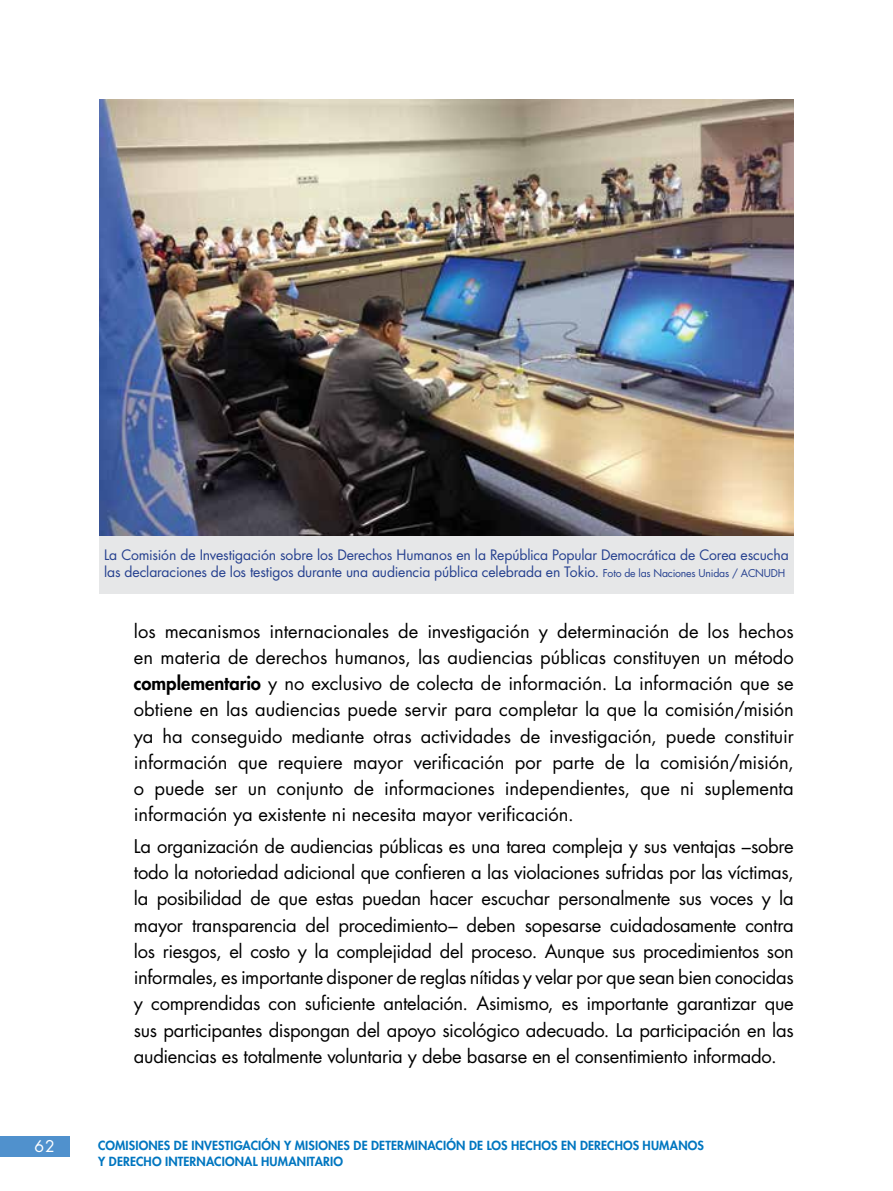
<style>
.page{position:relative;width:893px;height:1191px;background:#fff}
.page>*{position:absolute;margin:0;border:0;box-sizing:border-box;transform-origin:0 0}
.t1{font:18.38px/26.2px "Futura";letter-spacing:-.01em;color:#000;text-align:justify}
.t2{font:15.75px "Futura";color:#fff}
.t3{font:14px/17.5px "Futura";letter-spacing:-.01em;color:#25408f}
.t4{font:800 12.25px/15.8px "Futura";letter-spacing:.015em;color:#0076c0}
.s1{font-size:10.5px}
.s2{font-weight:800}
</style>
<div class="page">
<div style="left:0;top:1136px;width:69px;height:21px;background:#5091cd"></div>
<img style="left:99px;top:99px;width:695px;height:437px">
<div style="left:99px;top:536px;width:695px;height:57px;background:#e6e7e8"></div>
<p class="t3" style="left:104px;top:546px;width:686px">La Comisión de I nvestigación sobre los Derechos Humanos en la República Popular Democrática de Corea escucha las declaraciones de los testigos durante una audiencia pública celebrada en Tokio. <span class="s1">Foto de las Naciones Unidas / ACNUDH</span></p>
<p class="t1" style="left:134px;top:618px;width:661px">los mecanismos internacionales de investigación y determinación de los hechos en materia de derechos humanos, las audiencias públicas constituyen un método <span class="s2">complementario</span> y no exclusivo de colecta de información. La información que se obtiene en las audiencias puede servir para completar la que la comisión/misión ya ha conseguido mediante otras actividades de investigación, puede constituir información que requiere mayor verificación por parte de la comisión/misión, o puede ser un conjunto de informaciones independientes, que ni suplementa información ya existente ni necesita mayor verificación.</p>
<p class="t1" style="left:134px;top:833px;width:661px">La organización de audiencias públicas es una tarea compleja y sus ventajas –sobre todo la notoriedad adicional que confieren a las violaciones sufridas por las víctimas, la posibilidad de que estas puedan hacer escuchar personalmente sus voces y la mayor transparencia del procedimiento– deben sopesarse cuidadosamente contra los riesgos, el costo y la complejidad del proceso. Aunque sus procedimientos son informales, es importante disponer de reglas nítidas y velar por que sean bien conocidas y comprendidas con suficiente antelación. Asimismo, es importante garantizar que sus participantes dispongan del apoyo sicológico adecuado. La participación en las audiencias es totalmente voluntaria y debe basarse en el consentimiento informado.</p>
<p class="t2" style="left:34px;top:1136px;width:22px">62</p>
<p class="t4" style="left:98px;top:1137px;width:607px">COMISIONES DE INVESTIGACIÓN Y MISIONES DE DETERMINACIÓN DE LOS HECHOS EN DERECHOS HUMANOS<br>Y DERECHO INTERNACIONAL HUMANITARIO</p>
</div>
